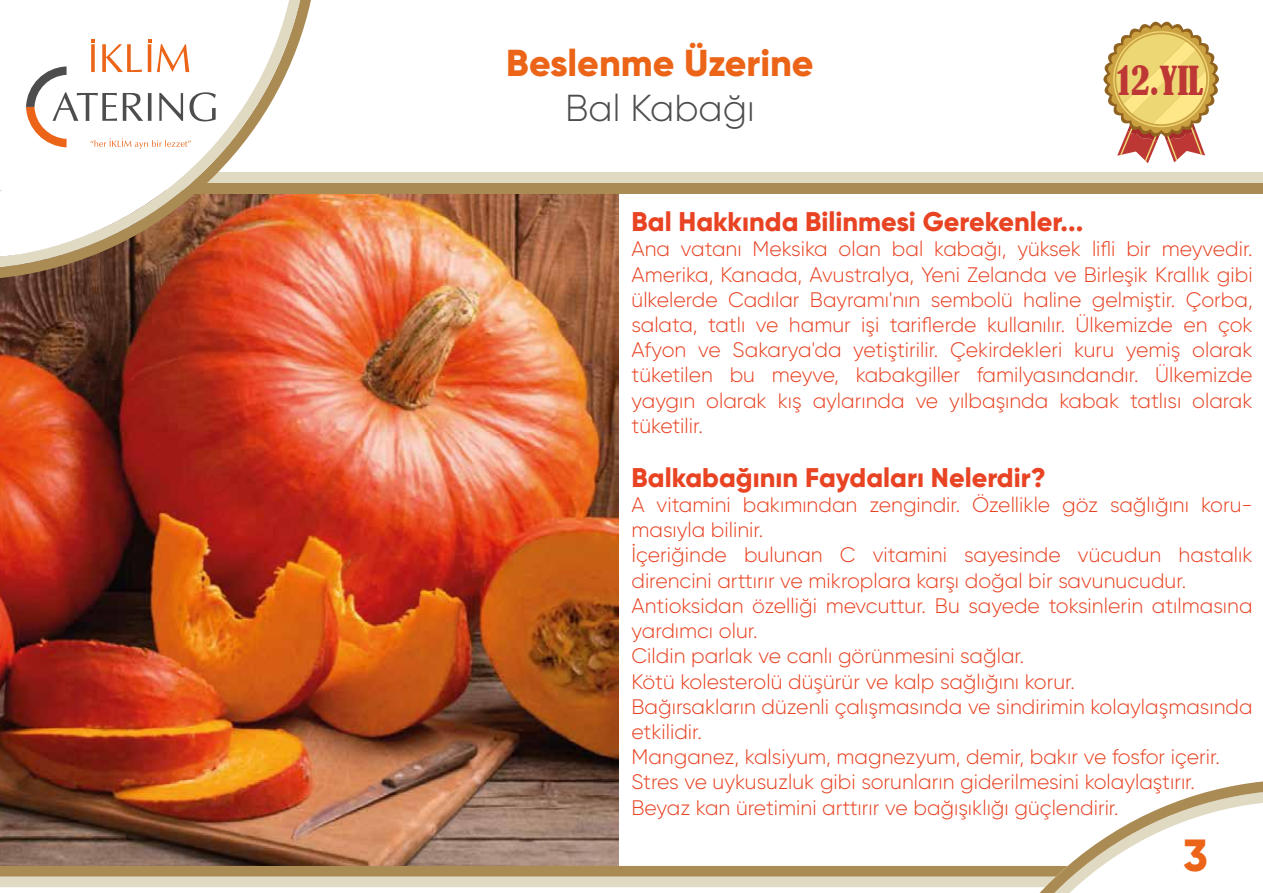
<style>
.page{position:relative;width:1263px;height:893px;background:#fff}
.page>*{position:absolute;margin:0;border:0;box-sizing:border-box;transform-origin:0 0}
.t1{font:800 45px "Gilroy";color:#eb6417}
.t2{font:800 37.5px "Gilroy";color:#eb6417}
.t3{font:300 37.5px "Gilroy";color:#4e4d4e}
.t4{font:condensed 37.5px "Bernard";color:#bd3835}
.t5{font:800 27px "Gilroy";color:#e84323}
.t6{font:300 21px/25.2px "Gilroy";color:#e84323;text-align:justify}
</style>
<div class="page">
<svg style="left:1103px;top:22px;width:116px;height:141px"></svg>
<img style="left:0;top:194px;width:618px;height:587px">
<svg style="left:0;top:781px;width:1263px;height:112px"></svg>
<div style="left:191px;top:172px;width:1072px;height:11px;background:#e0dac2"></div>
<div style="left:191px;top:183px;width:1072px;height:11px;background:#ab8b54"></div>
<svg style="left:0;top:0;width:311px;height:278px"></svg>
<svg style="left:0;top:0;width:300px;height:267px"></svg>
<svg style="left:0;top:39px;width:251px;height:218px"></svg>
<h2 class="t2" style="left:506px;top:39px;width:309px">Beslenme Üzerine</h2>
<h2 class="t3" style="left:565px;top:85px;width:191px">Bal Kabağı</h2>
<h2 class="t4" style="left:1117px;top:58px;width:88px">12.YIL</h2>
<p class="t5" style="left:631px;top:205px;width:453px">Bal Hakkında Bilinmesi Gerekenler...</p>
<p class="t6" style="left:631px;top:236px;width:623px">Ana vatanı Meksika olan bal kabağı, yüksek lifli bir meyvedir.<br>Amerika, Kanada, Avustralya, Yeni Zelanda ve Birleşik Krallık gibi ülkelerde Cadılar Bayramı'nın sembolü haline gelmiştir. Çorba, salata, tatlı ve hamur işi tariflerde kullanılır. Ülkemizde en çok Afyon ve Sakarya'da yetiştirilir. Çekirdekleri kuru yemiş olarak tüketilen bu meyve, kabakgiller familyasındandır. Ülkemizde yaygın olarak kış aylarında ve yılbaşında kabak tatlısı olarak tüketilir.</p>
<p class="t5" style="left:631px;top:460px;width:416px">Balkabağının Faydaları Nelerdir?</p>
<p class="t6" style="left:631px;top:492px;width:623px;text-align:left">A vitamini bakımından zengindir. Özellikle göz sağlığını koru&shy;masıyla bilinir.<br>İçeriğinde bulunan C vitamini sayesinde vücudun hastalık direncini arttırır ve mikroplara karşı doğal bir savunucudur.<br>Antioksidan özelliği mevcuttur. Bu sayede toksinlerin atılmasına yardımcı olur.<br>Cildin parlak ve canlı görünmesini sağlar.<br>Kötü kolesterolü düşürür ve kalp sağlığını korur.<br>Bağırsakların düzenli çalışmasında ve sindirimin kolaylaşmasında etkilidir.<br>Manganez, kalsiyum, magnezyum, demir, bakır ve fosfor içerir.<br>Stres ve uykusuzluk gibi sorunların giderilmesini kolaylaştırır.<br>Beyaz kan üretimini arttırır ve bağışıklığı güçlendirir.</p>
<h1 class="t1" style="left:1183px;top:827px;width:26px">3</h1>
</div>
